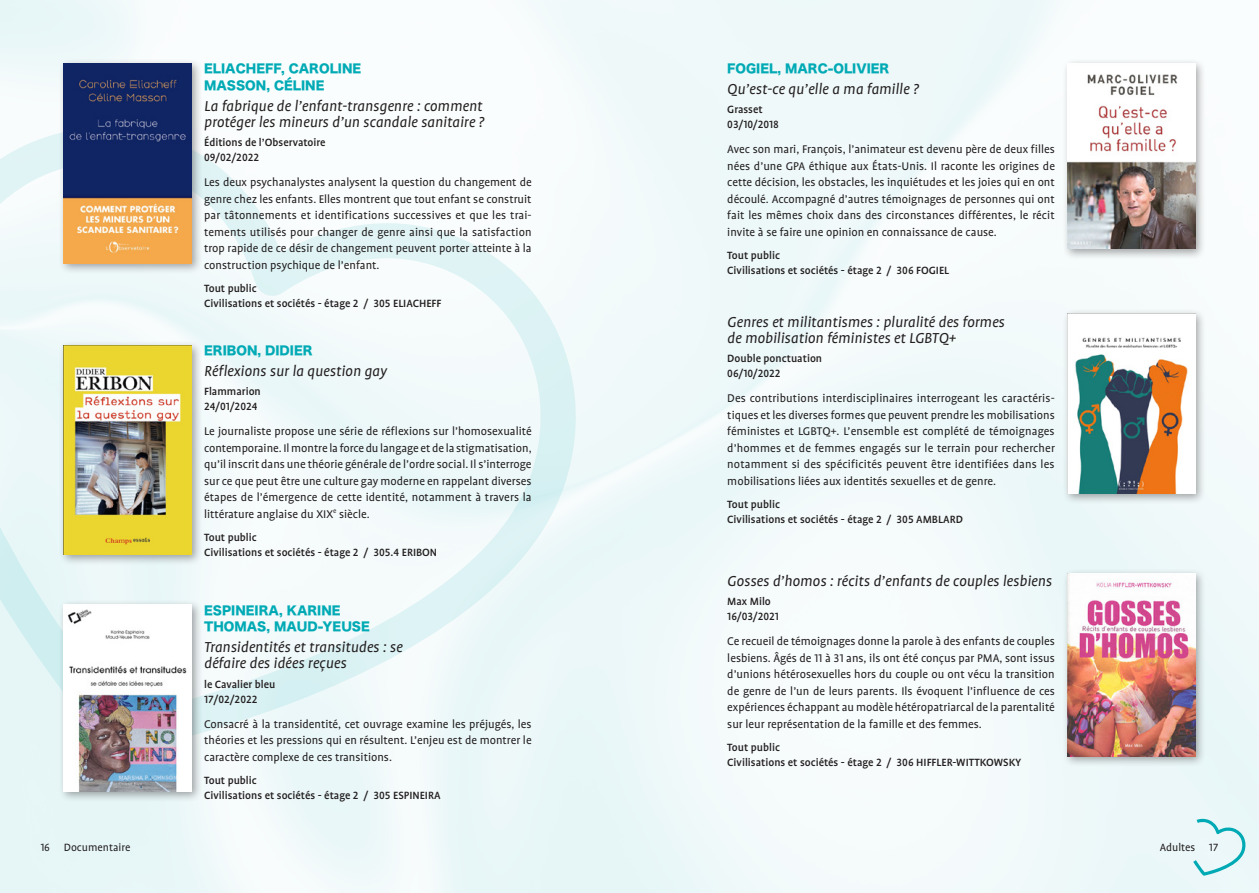
<style>
.page{position:relative;width:1259px;height:893px;background:#fff}
.page>*{position:absolute;margin:0;border:0;box-sizing:border-box;transform-origin:0 0}
.titre_livre{font:italic 16.5px/16.5px "Profile OT";color:#231f20}
.texte_résumé{font:12.75px/16.5px "Profile OT";color:#231f20;text-align:justify}
.Public{font:500 12px/15px "Profile OT";color:#231f20}
.auteur{font:12px/16.5px "Hira Kaku Std W8";color:#00aab5}
.Editeur{font:500 12px "Profile OT";color:#231f20}
.Date{font:500 12px "Profile OT";color:#231f20}
.t1{font:12px "Profile OT";color:#231f20}
</style>
<div class="page">
<svg style="left:1193px;top:818px;width:53px;height:58px"></svg>
<svg style="left:0;top:126px;width:577px;height:627px;fill:#f1f9fa"></svg>
<div style="left:59px;top:59px;width:143px;height:216px;background:#231f20;opacity:.4"></div>
<img style="left:64px;top:64px;width:127px;height:199px">
<div style="left:59px;top:340px;width:143px;height:225px;background:#231f20;opacity:.4"></div>
<img style="left:64px;top:345px;width:127px;height:209px">
<div style="left:59px;top:600px;width:143px;height:203px;background:#231f20;opacity:.4"></div>
<img style="left:64px;top:605px;width:127px;height:186px">
<div style="left:1062px;top:59px;width:144px;height:201px;background:#231f20;opacity:.4"></div>
<img style="left:1067px;top:64px;width:128px;height:185px">
<div style="left:1062px;top:308px;width:144px;height:197px;background:#231f20;opacity:.4"></div>
<img style="left:1067px;top:314px;width:128px;height:180px">
<div style="left:1062px;top:568px;width:144px;height:200px;background:#231f20;opacity:.4"></div>
<img style="left:1067px;top:573px;width:128px;height:183px">
<p class="auteur" style="left:204px;top:61px;width:159px">ELIACHEFF, CAROLINE<br>MASSON, CÉLINE</p>
<p class="titre_livre" style="left:204px;top:98px;width:281px">La fabrique de l’enfant-transgenre : comment protéger les mineurs d’un scandale sanitaire ?</p>
<p class="Editeur" style="left:204px;top:136px;width:123px">Éditions de l’Observatoire</p>
<p class="Date" style="left:204px;top:151px;width:57px">09/02/2022</p>
<p class="texte_résumé" style="left:204px;top:175px;width:329px">Les deux psychanalystes analysent la question du changement de genre chez les enfants. Elles montrent que tout enfant se construit par tâtonnements et identifications successives et que les trai&shy;tements utilisés pour changer de genre ainsi que la satisfaction trop rapide de ce désir de changement peuvent porter atteinte à la construction psychique de l’enfant.</p>
<p class="Public" style="left:204px;top:281px;width:239px">Tout public<br>Civilisations et sociétés - étage 2 / 305 ELIACHEFF</p>
<p class="auteur" style="left:204px;top:343px;width:110px">ERIBON, DIDIER</p>
<p class="titre_livre" style="left:204px;top:363px;width:184px">Réflexions sur la question gay</p>
<p class="Editeur" style="left:204px;top:385px;width:58px">Flammarion</p>
<p class="Date" style="left:204px;top:400px;width:55px">24/01/2024</p>
<p class="texte_résumé" style="left:204px;top:423px;width:329px">Le journaliste propose une série de réflexions sur l’homosexualité contemporaine. Il montre la force du langage et de la stigmatisation, qu’il inscrit dans une théorie générale de l’ordre social. Il s’interroge sur ce que peut être une culture gay moderne en rappelant diverses étapes de l’émergence de cette identité, notamment à travers la littérature anglaise du XIX<sup>e</sup> siècle.</p>
<p class="Public" style="left:204px;top:530px;width:234px">Tout public<br>Civilisations et sociétés - étage 2 / 305.4 ERIBON</p>
<p class="auteur" style="left:204px;top:602px;width:167px">ESPINEIRA, KARINE<br>THOMAS, MAUD-YEUSE</p>
<p class="titre_livre" style="left:204px;top:639px;width:200px">Transidentités et transitudes : se défaire des idées reçues</p>
<p class="Editeur" style="left:204px;top:677px;width:73px">le Cavalier bleu</p>
<p class="Date" style="left:204px;top:692px;width:55px">17/02/2022</p>
<p class="texte_résumé" style="left:204px;top:716px;width:329px">Consacré à la transidentité, cet ouvrage examine les préjugés, les théories et les pressions qui en résultent. L’enjeu est de montrer le caractère complexe de ces transitions.</p>
<p class="Public" style="left:204px;top:773px;width:238px">Tout public<br>Civilisations et sociétés - étage 2 / 305 ESPINEIRA</p>
<p class="auteur" style="left:727px;top:61px;width:164px">FOGIEL, MARC-OLIVIER</p>
<p class="titre_livre" style="left:727px;top:81px;width:193px">Qu’est-ce qu’elle a ma famille ?</p>
<p class="Editeur" style="left:727px;top:103px;width:37px">Grasset</p>
<p class="Date" style="left:727px;top:118px;width:53px">03/10/2018</p>
<p class="texte_résumé" style="left:727px;top:142px;width:329px">Avec son mari, François, l’animateur est devenu père de deux filles nées d’une GPA éthique aux États-Unis. Il raconte les origines de cette décision, les obstacles, les inquiétudes et les joies qui en ont découlé. Accompagné d’autres témoignages de personnes qui ont fait les mêmes choix dans des circonstances différentes, le récit invite à se faire une opinion en connaissance de cause.</p>
<p class="Public" style="left:727px;top:248px;width:223px">Tout public<br>Civilisations et sociétés - étage 2 / 306 FOGIEL</p>
<p class="titre_livre" style="left:727px;top:314px;width:279px">Genres et militantismes : pluralité des formes de mobilisation féministes et LGBTQ+</p>
<p class="Editeur" style="left:727px;top:352px;width:96px">Double ponctuation</p>
<p class="Date" style="left:727px;top:367px;width:55px">06/10/2022</p>
<p class="texte_résumé" style="left:727px;top:390px;width:329px">Des contributions interdisciplinaires interrogeant les caractéris&shy;tiques et les diverses formes que peuvent prendre les mobilisations féministes et LGBTQ+. L’ensemble est complété de témoignages d’hommes et de femmes engagés sur le terrain pour rechercher notamment si des spécificités peuvent être identifiées dans les mobilisations liées aux identités sexuelles et de genre.</p>
<p class="Public" style="left:727px;top:497px;width:237px">Tout public<br>Civilisations et sociétés - étage 2 / 305 AMBLARD</p>
<p class="titre_livre" style="left:727px;top:573px;width:326px">Gosses d’homos : récits d’enfants de couples lesbiens</p>
<p class="Editeur" style="left:727px;top:595px;width:45px">Max Milo</p>
<p class="Date" style="left:727px;top:610px;width:53px">16/03/2021</p>
<p class="texte_résumé" style="left:727px;top:633px;width:329px">Ce recueil de témoignages donne la parole à des enfants de couples lesbiens. Âgés de 11 à 31 ans, ils ont été conçus par PMA, sont issus d’unions hétérosexuelles hors du couple ou ont vécu la transition de genre de l’un de leurs parents. Ils évoquent l’influence de ces expériences échappant au modèle hétéropatriarcal de la parentalité sur leur représentation de la famille et des femmes.</p>
<p class="Public" style="left:727px;top:740px;width:295px">Tout public<br>Civilisations et sociétés - étage 2 / 306 HIFFLER-WITTKOWSKY</p>
<p class="t1" style="left:40px;top:840px;width:91px">16 Documentaire</p>
<p class="t1" style="left:1159px;top:840px;width:60px">Adultes 17</p>
</div>
